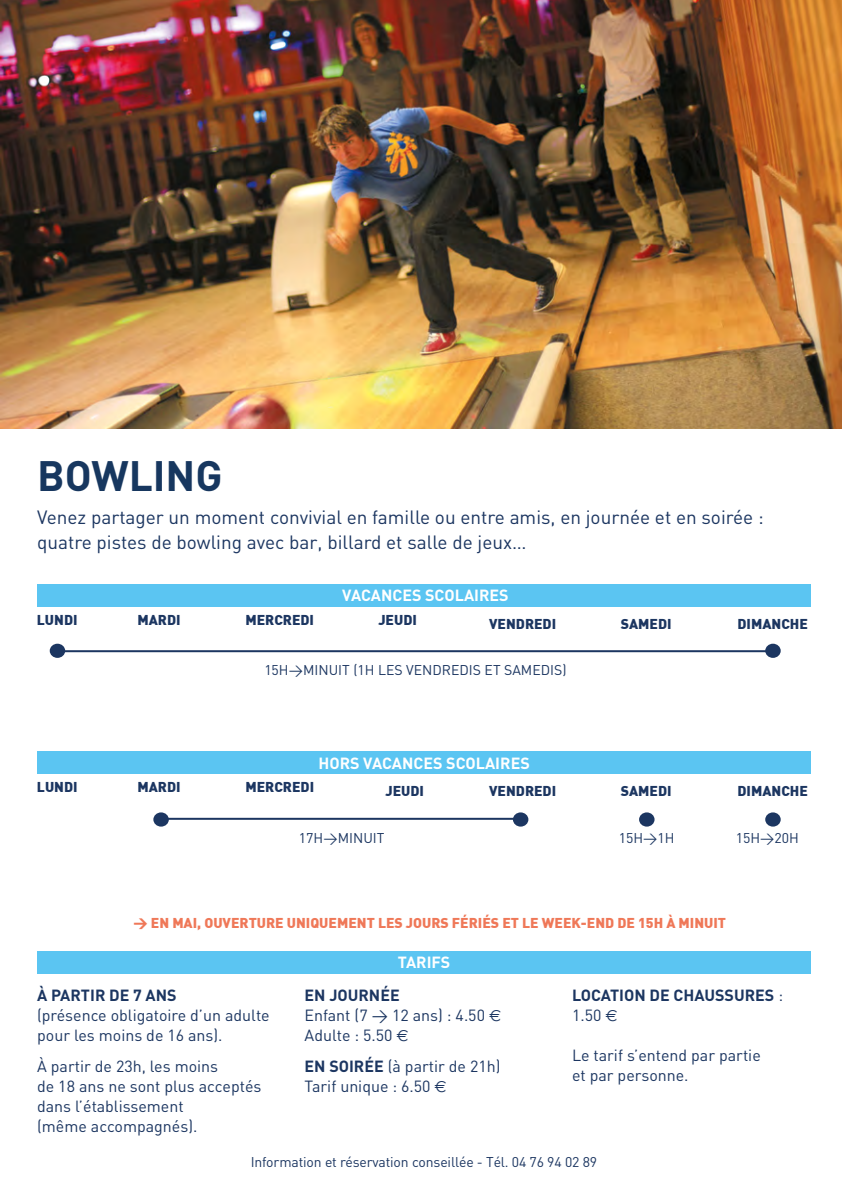
<style>
.page{position:relative;width:842px;height:1191px;background:#fff}
.page>*{position:absolute;margin:0;border:0;box-sizing:border-box;transform-origin:0 0}
.t1{font:700 42px "DIN";color:#17375f}
.t2{font:19px/25px "DIN";color:#1c3661}
.t3{font:16px/20px "DIN";color:#1c3661}
.t4{font:700 16px "DIN";color:#fff}
.t5{font:700 16px/20px "DIN";color:#1c3661}
.t6{font:14px "DIN";color:#1c3661}
.t7{font:900 14px "DIN";color:#1c3661}
.t8{font:900 14px "DIN";color:#ef7858}
.s1{font-weight:700}
.s2{font-family:"Euro Sig"}
.s3{font-weight:400}
.s4{font-family:"Euro Sig";font-weight:400}
</style>
<div class="page">
<img style="left:0;top:0;width:842px;height:428px">
<div style="left:37px;top:584px;width:774px;height:23px;background:#5bc5f2"></div>
<div style="left:37px;top:951px;width:774px;height:23px;background:#5bc5f2"></div>
<div style="left:50px;top:643px;width:15px;height:15px;background:#1c3661;border-radius:50%"></div>
<hr style="left:58px;top:650px;width:713px;height:2px;background:#1c3661">
<hr style="left:162px;top:818px;width:360px;height:2px;background:#1c3661">
<div style="left:37px;top:751px;width:774px;height:23px;background:#5bc5f2"></div>
<div style="left:639px;top:812px;width:15px;height:14px;background:#1c3661;border-radius:50%"></div>
<div style="left:765px;top:643px;width:16px;height:15px;background:#1c3661;border-radius:50%"></div>
<div style="left:765px;top:812px;width:16px;height:14px;background:#1c3661;border-radius:50%"></div>
<div style="left:513px;top:812px;width:15px;height:14px;background:#1c3661;border-radius:50%"></div>
<div style="left:153px;top:812px;width:16px;height:14px;background:#1c3661;border-radius:50%"></div>
<h1 class="t1" style="left:37px;top:448px;width:187px">BOWLING</h1>
<p class="t2" style="left:37px;top:504px;width:728px">Venez partager un moment convivial en famille ou entre amis, en journée et en soirée : quatre pistes de bowling avec bar, billard et salle de jeux…</p>
<p class="t4" style="left:342px;top:585px;width:168px">VACANCES SCOLAIRES</p>
<p class="t7" style="left:37px;top:610px;width:42px">LUNDI</p>
<p class="t7" style="left:137px;top:610px;width:45px">MARDI</p>
<p class="t7" style="left:245px;top:610px;width:70px">MERCREDI</p>
<p class="t7" style="left:378px;top:610px;width:40px">JEUDI</p>
<p class="t7" style="left:489px;top:614px;width:69px">VENDREDI</p>
<p class="t7" style="left:621px;top:614px;width:52px">SAMEDI</p>
<p class="t7" style="left:737px;top:614px;width:72px">DIMANCHE</p>
<p class="t6" style="left:264px;top:661px;width:304px">15H&gt;MINUIT (1H LES VENDREDIS ET SAMEDIS)</p>
<p class="t4" style="left:318px;top:752px;width:213px">HORS VACANCES SCOLAIRES</p>
<p class="t7" style="left:37px;top:777px;width:42px">LUNDI</p>
<p class="t7" style="left:137px;top:777px;width:45px">MARDI</p>
<p class="t7" style="left:245px;top:777px;width:70px">MERCREDI</p>
<p class="t7" style="left:385px;top:781px;width:40px">JEUDI</p>
<p class="t7" style="left:489px;top:781px;width:69px">VENDREDI</p>
<p class="t7" style="left:621px;top:781px;width:52px">SAMEDI</p>
<p class="t7" style="left:737px;top:781px;width:72px">DIMANCHE</p>
<p class="t6" style="left:299px;top:829px;width:87px">17H&gt;MINUIT</p>
<p class="t6" style="left:619px;top:829px;width:57px">15H&gt;1H</p>
<p class="t6" style="left:736px;top:829px;width:65px">15H&gt;20H</p>
<p class="t8" style="left:133px;top:913px;width:594px">&gt; EN MAI, OUVERTURE UNIQUEMENT LES JOURS FÉRIÉS ET LE WEEK-END DE 15H À MINUIT</p>
<p class="t5" style="left:37px;top:984px;width:141px">À PARTIR DE 7 ANS</p>
<p class="t3" style="left:37px;top:1005px;width:234px">(présence obligatoire d’un adulte pour les moins de 16 ans).</p>
<p class="t3" style="left:37px;top:1056px;width:226px">À partir de 23h, les moins<br>de 18 ans ne sont plus acceptés dans l’établissement<br>(même accompagnés).</p>
<p class="t4" style="left:398px;top:952px;width:54px">TARIFS</p>
<p class="t3" style="left:305px;top:985px;width:198px"><span class="s1">EN JOURNÉE<br></span>Enfant (7 &gt; 12 ans) : 4.50 <span class="s2">€<br></span>Adulte : 5.50 <span class="s2">€</span></p>
<p class="t3" style="left:305px;top:1056px;width:197px"><span class="s1">EN SOIRÉE</span> (à partir de 21h)<br>Tarif unique : 6.50 <span class="s2">€</span></p>
<p class="t5" style="left:572px;top:984px;width:213px">LOCATION DE CHAUSSURES <span class="s3">:<br>1.50</span> <span class="s4">€</span></p>
<p class="t3" style="left:572px;top:1045px;width:190px">Le tarif s’entend par partie et par personne.</p>
<p class="t6" style="left:251px;top:1153px;width:348px">Information et réservation conseillée - Tél. 04 76 94 02 89</p>
</div>
